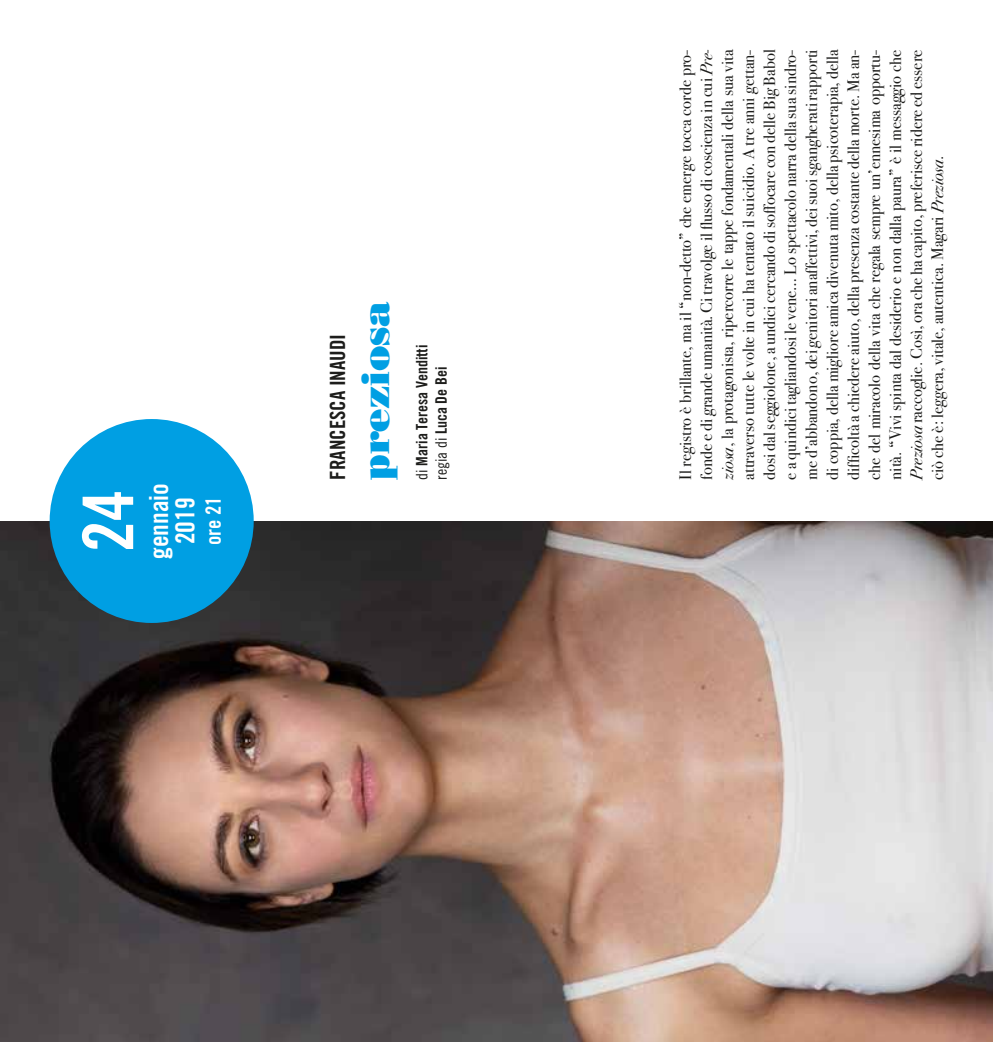
<style>
.page{position:relative;width:993px;height:1042px;background:#fff}
.page>*{position:absolute;margin:0;border:0;box-sizing:border-box;transform-origin:0 0}
.t1{font:70px "Trade Gothic LT Std Bd Cn 20";color:#fff}
.t2{font:38.5px "Bodoni Poster";letter-spacing:-.01em;color:#009fe3}
.t3{font:26.25px/26.2px "Trade Gothic LT Std Bd Cn 20";color:#fff;text-align:center}
.t4{font:21px "Trade Gothic LT Std Bd Cn 20";color:#1d1d1b}
.t5{font:21px "Trade Gothic LT Std Bd Cn 20";color:#fff}
.t6{font:16.62px/21px "Bodoni Svty Two ITCTT";color:#1d1d1b;text-align:justify}
.t7{font:15.75px/19.2px "Trade Gothic LT Std Bd Cn 20";color:#1d1d1b}
.s1{font-family:"Trade Gothic LT Std Cn 18"}
.s2{font-style:italic}
</style>
<div class="page">
<img style="left:0;top:521px;width:992px;height:521px">
<div style="left:50px;top:419px;width:203px;height:204px;background:#009fe3;border-radius:50%"></div>
<h1 class="t1" style="left:66px;top:552px;width:64px;rotate:-90deg">24</h1>
<h3 class="t3" style="left:145px;top:559px;width:77px;rotate:-90deg">gennaio<br>2019</h3>
<p class="t5" style="left:200px;top:545px;width:50px;rotate:-90deg">ore 21</p>
<p class="t4" style="left:325px;top:480px;width:147px;rotate:-90deg">FRANCESCA INAUDI</p>
<h2 class="t2" style="left:352px;top:480px;width:180px;rotate:-90deg">preziosa</h2>
<p class="t7" style="left:412px;top:480px;width:136px;rotate:-90deg"><span class="s1">di</span> Maria Teresa Venditti <span class="s1">regia di</span> Luca De Bei</p>
<p class="t6" style="left:673px;top:480px;width:432px;rotate:-90deg">Il registro è brillante, ma il “non-detto” che emerge tocca corde pro&shy;fonde e di grande umanità. Ci travolge il flusso di coscienza in cui <span class="s2">Pre&shy;ziosa</span>, la protagonista, ripercorre le tappe fondamentali della sua vita attraverso tutte le volte in cui ha tentato il suicidio. A tre anni gettan&shy;dosi dal seggiolone, a undici cercando di soffocare con delle Big Babol e a quindici tagliandosi le vene… Lo spettacolo narra della sua sindro&shy;me d’abbandono, dei genitori anaffettivi, dei suoi sgangherati rapporti di coppia, della migliore amica divenuta mito, della psicoterapia, della difficoltà a chiedere aiuto, della presenza costante della morte. Ma an&shy;che del miracolo della vita che regala sempre un’ennesima opportu&shy;nità. “Vivi spinta dal desiderio e non dalla paura” è il messaggio che <span class="s2">Preziosa</span> raccoglie. Così, ora che ha capito, preferisce ridere ed essere ciò che è: leggera, vitale, autentica. Magari <span class="s2">Preziosa</span>.</p>
</div>
